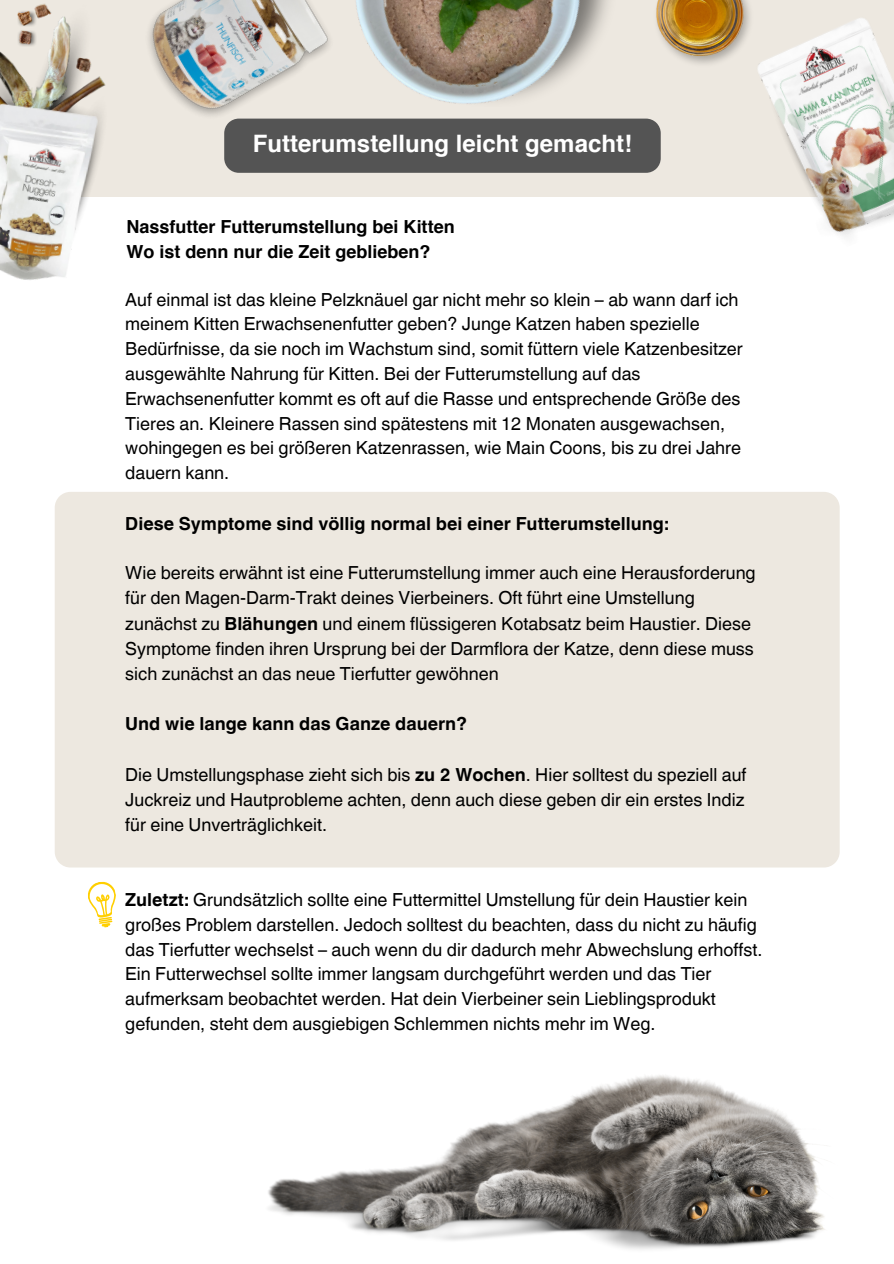
<style>
.page{position:relative;width:894px;height:1264px;background:#fff}
.page>*{position:absolute;margin:0;border:0;box-sizing:border-box;transform-origin:0 0}
.t1{font:700 24px "Helvetica";color:#fff}
.t2{font:18px/24.8px "Helvetica World";color:#000}
.t3{font:700 18px "Helvetica World";color:#000}
.t4{font:700 18px "Helvetica";color:#000}
.s1{font-weight:700}
</style>
<div class="page">
<div style="left:0;top:0;width:893px;height:197px;background:#ede8e0"></div>
<svg style="left:395px;top:119px;width:265px;height:54px"></svg>
<img style="left:656px;top:0;width:68px;height:64px">
<img style="left:0;top:3px;width:76px;height:86px">
<div style="left:55px;top:492px;width:784px;height:375px;background:#ede8e0"></div>
<svg style="left:88px;top:881px;width:28px;height:47px"></svg>
<img style="left:268px;top:1075px;width:557px;height:175px">
<img style="left:395px;top:0;width:250px;height:172px">
<img style="left:724px;top:0;width:169px;height:237px">
<img style="left:76px;top:0;width:319px;height:173px">
<img style="left:0;top:89px;width:114px;height:191px">
<p class="t1" style="left:253px;top:133px;width:380px">Futterumstellung leicht gemacht!</p>
<p class="t4" style="left:126px;top:220px;width:330px">Nassfutter Futterumstellung bei Kitten</p>
<p class="t4" style="left:126px;top:244px;width:305px">Wo ist denn nur die Zeit geblieben?</p>
<p class="t2" style="left:125px;top:287px;width:618px">Auf einmal ist das kleine Pelzknäuel gar nicht mehr so klein – ab wann darf ich meinem Kitten Erwachsenenfutter geben? Junge Katzen haben spezielle Bedürfnisse, da sie noch im Wachstum sind, somit füttern viele Katzenbesitzer ausgewählte Nahrung für Kitten. Bei der Futterumstellung auf das Erwachsenenfutter kommt es oft auf die Rasse und entsprechende Größe des Tieres an. Kleinere Rassen sind spätestens mit 12 Monaten ausgewachsen, wohingegen es bei größeren Katzenrassen, wie Main Coons, bis zu drei Jahre dauern kann.</p>
<p class="t3" style="left:125px;top:509px;width:545px">Diese Symptome sind völlig normal bei einer Futterumstellung:</p>
<p class="t2" style="left:125px;top:560px;width:631px">Wie bereits erwähnt ist eine Futterumstellung immer auch eine Herausforderung für den Magen-Darm-Trakt deines Vierbeiners. Oft führt eine Umstellung zunächst zu <span class="s1">Blähungen</span> und einem flüssigeren Kotabsatz beim Haustier. Diese Symptome finden ihren Ursprung bei der Darmflora der Katze, denn diese muss sich zunächst an das neue Tierfutter gewöhnen</p>
<p class="t3" style="left:125px;top:709px;width:343px">Und wie lange kann das Ganze dauern?</p>
<p class="t2" style="left:125px;top:762px;width:622px;text-align:justify">Die Umstellungsphase zieht sich bis <span class="s1">zu 2 Wochen</span>. Hier solltest du speziell auf Juckreiz und Hautprobleme achten, denn auch diese geben dir ein erstes Indiz für eine Unverträglichkeit.</p>
<p class="t2" style="left:125px;top:887px;width:638px"><span class="s1">Zuletzt:</span> Grundsätzlich sollte eine Futtermittel Umstellung für dein Haustier kein großes Problem darstellen. Jedoch solltest du beachten, dass du nicht zu häufig das Tierfutter wechselst – auch wenn du dir dadurch mehr Abwechslung erhoffst.<br>Ein Futterwechsel sollte immer langsam durchgeführt werden und das Tier aufmerksam beobachtet werden. Hat dein Vierbeiner sein Lieblingsprodukt gefunden, steht dem ausgiebigen Schlemmen nichts mehr im Weg.</p>
</div>
